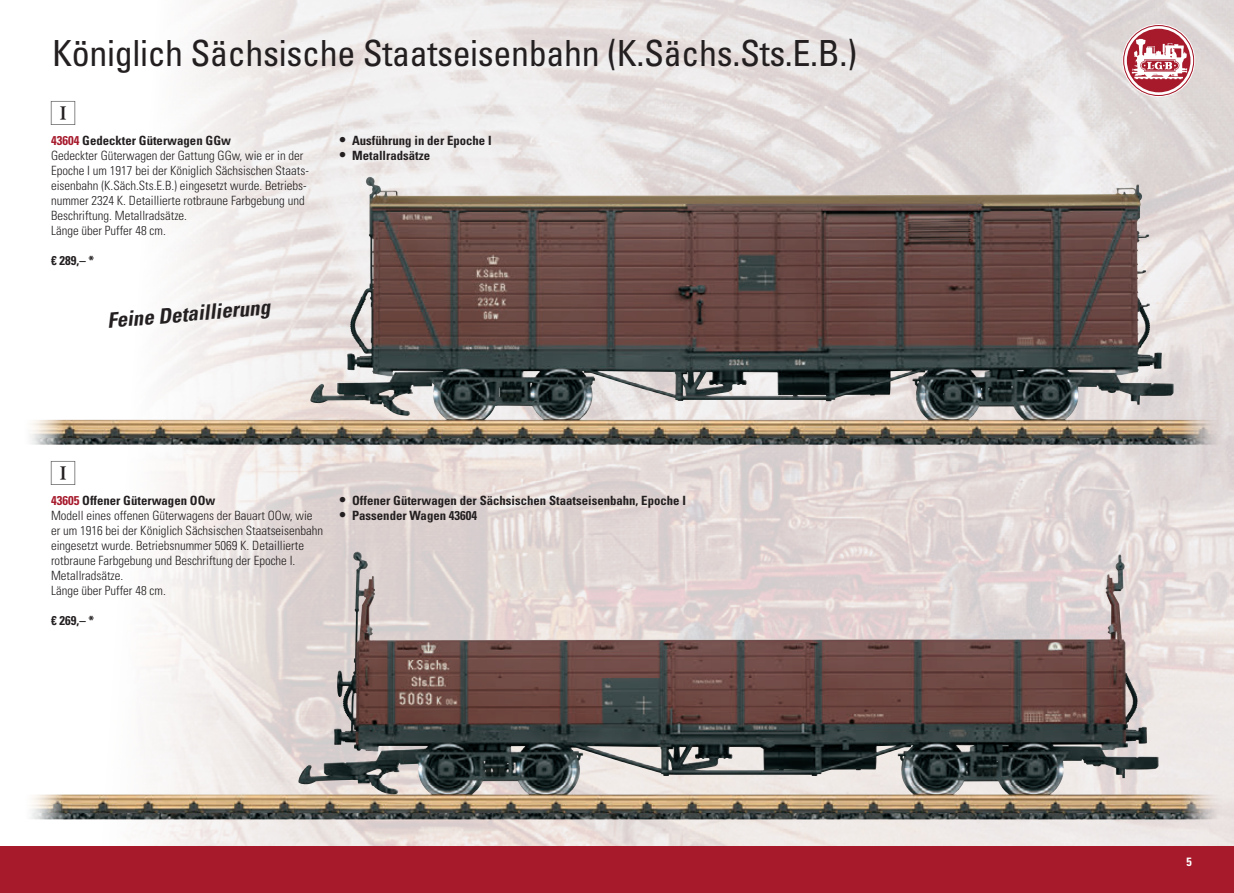
<style>
.page{position:relative;width:1234px;height:893px;background:#fff}
.page>*{position:absolute;margin:0;border:0;box-sizing:border-box;transform-origin:0 0}
.t1{font:condensed 36px "Univers LT Std";letter-spacing:-.01em;color:#231f20}
.t2{font:30px "LGB Piktos";color:#231f20}
.t3{font:italic 700 condensed 21px "Univers LT Std";color:#231f20}
.t4{font:300 condensed 12.75px/15px "Univers LT Std";color:#231f20}
.t5{font:700 condensed 12.75px "Univers LT Std";color:#231f20}
.t6{font:700 condensed 12px "Univers LT Std";color:#fff}
.s1{color:#a61a2c}
.s2{font-size:15px}
</style>
<div class="page">
<img style="left:52px;top:0;width:1181px;height:846px">
<img style="left:347px;top:179px;width:25px;height:190px">
<img style="left:334px;top:552px;width:44px;height:199px">
<div style="left:0;top:846px;width:1233px;height:47px;background:#a61a2c"></div>
<div style="left:1122px;top:24px;width:72px;height:73px;border:1px solid #fff;border-radius:50%"></div>
<svg style="left:1123px;top:26px;width:69px;height:69px"></svg>
<h1 class="t1" style="left:52px;top:31px;width:806px">Königlich Sächsische Staatseisenbahn (K.Sächs.Sts.E.B.)</h1>
<h2 class="t2" style="left:51px;top:97px;width:30px">1</h2>
<p class="t5" style="left:51px;top:133px;width:181px"><span class="s1">43604</span> Gedeckter Güterwagen GGw</p>
<p class="t4" style="left:51px;top:148px;width:259px">Gedeckter Güterwagen der Gattung GGw, wie er in der Epoche I um 1917 bei der Königlich Sächsischen Staats&shy;eisenbahn (K.Säch.Sts.E.B.) eingesetzt wurde. Betriebs&shy;nummer 2324 K. Detaillierte rotbraune Farbgebung und Beschriftung. Metallradsätze.<br>Länge über Puffer 48 cm.</p>
<p class="t5" style="left:51px;top:253px;width:45px">€ 289,– *</p>
<h3 class="t3" style="left:106px;top:308px;width:165px;rotate:-5deg">Feine Detaillierung</h3>
<p class="t5" style="left:339px;top:133px;width:154px"><span class="s2">•</span> Ausführung in der Epoche I</p>
<p class="t5" style="left:339px;top:148px;width:92px"><span class="s2">•</span> Metallradsätze</p>
<h2 class="t2" style="left:51px;top:457px;width:30px">1</h2>
<p class="t5" style="left:51px;top:493px;width:166px"><span class="s1">43605</span> Offener Güterwagen OOw</p>
<p class="t4" style="left:51px;top:508px;width:273px">Modell eines offenen Güterwagens der Bauart OOw, wie er um 1916 bei der Königlich Sächsischen Staatseisenbahn eingesetzt wurde. Betriebsnummer 5069 K. Detaillierte rotbraune Farbgebung und Beschriftung der Epoche I.<br>Metallradsätze.<br>Länge über Puffer 48 cm.</p>
<p class="t5" style="left:51px;top:613px;width:45px">€ 269,– *</p>
<p class="t5" style="left:339px;top:493px;width:348px"><span class="s2">•</span> Offener Güterwagen der Sächsischen Staatseisenbahn, Epoche I</p>
<p class="t5" style="left:339px;top:508px;width:139px"><span class="s2">•</span> Passender Wagen 43604</p>
<p class="t6" style="left:1186px;top:854px;width:7px">5</p>
</div>
